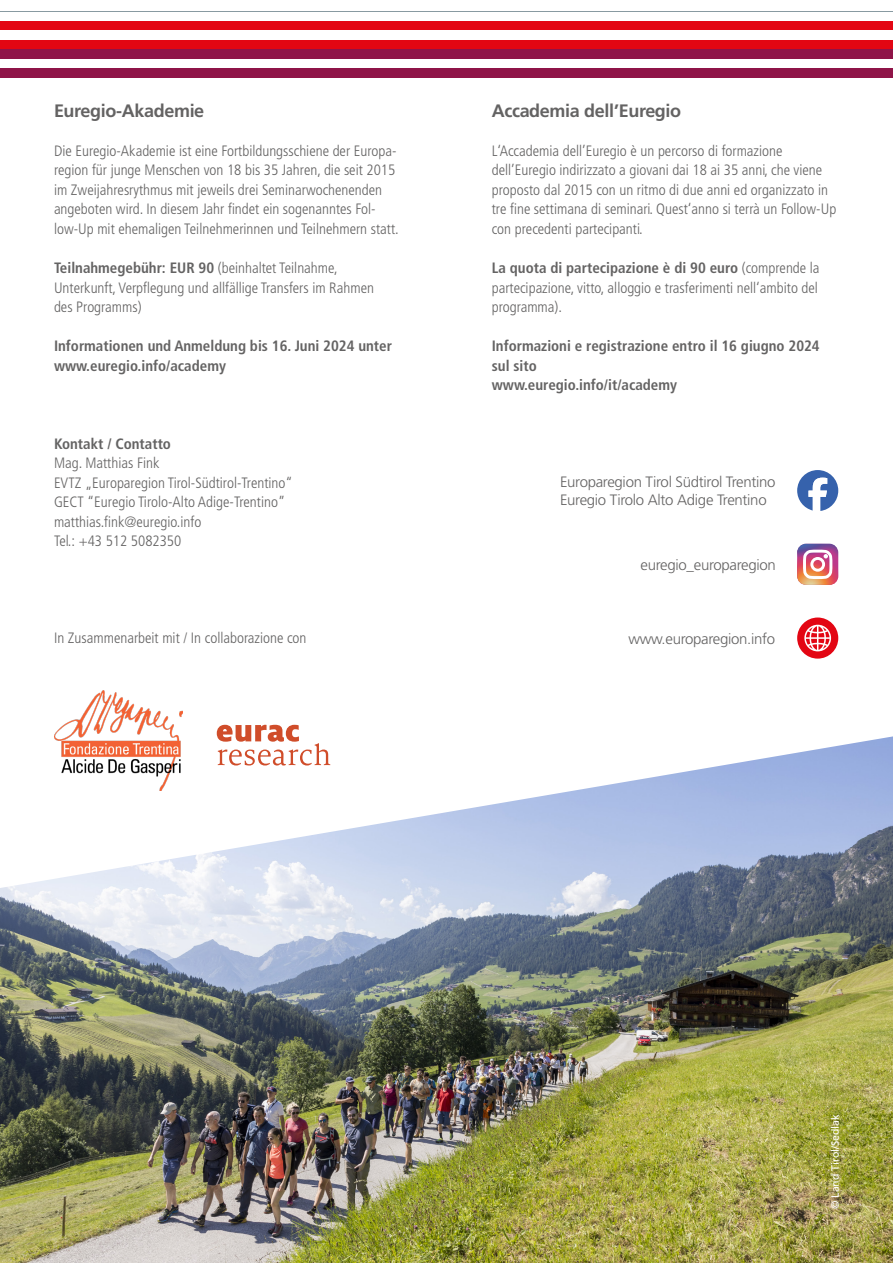
<style>
.page{position:relative;width:893px;height:1263px;background:#fff}
.page>*{position:absolute;margin:0;border:0;box-sizing:border-box;transform-origin:0 0}
.t1{font:700 18px "Frutiger LT Pro";letter-spacing:-.02em;color:#646363}
.t2{font:300 condensed 15px/19.5px "Frutiger LT Pro";color:#646363}
.t3{font:700 condensed 15px/19.5px "Frutiger LT Pro";color:#646363}
.t4{font:300 15px/18px "Frutiger LT Pro";letter-spacing:-.02em;color:#646363}
.t5{font:10.5px "Frutiger LT Pro";color:#fff}
.s1{font-weight:700}
</style>
<div class="page">
<svg style="left:797px;top:470px;width:41px;height:41px"></svg>
<svg style="left:797px;top:544px;width:41px;height:41px"></svg>
<svg style="left:803px;top:550px;width:29px;height:29px"></svg>
<div style="left:797px;top:617px;width:41px;height:42px;background:#e30613;border-radius:50%"></div>
<svg style="left:804px;top:625px;width:27px;height:26px"></svg>
<div style="left:0;top:21px;width:893px;height:11px;background:#e30613"></div>
<div style="left:0;top:31px;width:893px;height:11px;background:#fff"></div>
<div style="left:0;top:40px;width:893px;height:11px;background:#e30613"></div>
<div style="left:0;top:50px;width:893px;height:11px;background:#8f1448"></div>
<div style="left:0;top:59px;width:893px;height:11px;background:#fff"></div>
<div style="left:0;top:69px;width:893px;height:9px;background:#8f1448"></div>
<hr style="left:0;top:11px;width:893px;height:1px;background:#889aa1">
<svg style="left:217px;top:725px;width:82px;height:11px"></svg>
<img style="left:54px;top:690px;width:129px;height:46px">
<img style="left:0;top:736px;width:893px;height:527px">
<p class="t1" style="left:54px;top:100px;width:152px">Euregio-Akademie</p>
<p class="t2" style="left:54px;top:141px;width:346px">Die Euregio-Akademie ist eine Fortbildungsschiene der Europa&shy;region für junge Menschen von 18 bis 35 Jahren, die seit 2015 im Zweijahresrythmus mit jeweils drei Seminarwochenenden angeboten wird. In diesem Jahr findet ein sogenanntes Fol&shy;low-Up mit ehemaligen Teilnehmerinnen und Teilnehmern statt.</p>
<p class="t2" style="left:54px;top:258px;width:322px"><span class="s1">Teilnahmegebühr: EUR 90</span> (beinhaltet Teilnahme,<br>Unterkunft, Verpflegung und allfällige Transfers im Rahmen des Programms)</p>
<p class="t3" style="left:54px;top:336px;width:339px">Informationen und Anmeldung bis 16. Juni 2024 unter www.euregio.info/academy</p>
<p class="t3" style="left:54px;top:434px;width:119px">Kontakt / Contatto</p>
<p class="t2" style="left:54px;top:453px;width:240px">Mag. Matthias Fink<br>EVTZ „Europaregion Tirol-Südtirol-Trentino“<br>GECT “Euregio Tirolo-Alto Adige-Trentino” matthias.fink@euregio.info<br>Tel.: +43 512 5082350</p>
<p class="t2" style="left:54px;top:628px;width:254px">In Zusammenarbeit mit / In collaborazione con</p>
<p class="t1" style="left:492px;top:100px;width:191px">Accademia dell’Euregio</p>
<p class="t2" style="left:492px;top:141px;width:346px">L‘Accademia dell’Euregio è un percorso di formazione dell’Euregio indirizzato a giovani dai 18 ai 35 anni, che viene proposto dal 2015 con un ritmo di due anni ed organizzato in tre fine settimana di seminari. Quest‘anno si terrà un Follow-Up con precedenti partecipanti.</p>
<p class="t2" style="left:492px;top:258px;width:329px;text-align:justify"><span class="s1">La quota di partecipazione è di 90 euro</span> (comprende la partecipazione, vitto, alloggio e trasferimenti nell‘ambito del programma).</p>
<p class="t3" style="left:492px;top:336px;width:329px">Informazioni e registrazione entro il 16 giugno 2024 sul sito<br>www.euregio.info/it/academy</p>
<p class="t4" style="left:560px;top:473px;width:217px">Europaregion Tirol Südtirol Trentino<br>Euregio Tirolo Alto Adige Trentino</p>
<p class="t4" style="left:641px;top:556px;width:137px">euregio_europaregion</p>
<p class="t4" style="left:628px;top:630px;width:148px">www.europaregion.info</p>
<p class="t5" style="left:829px;top:1209px;width:96px;rotate:-90deg">© Land Tirol/Sedlak</p>
</div>
